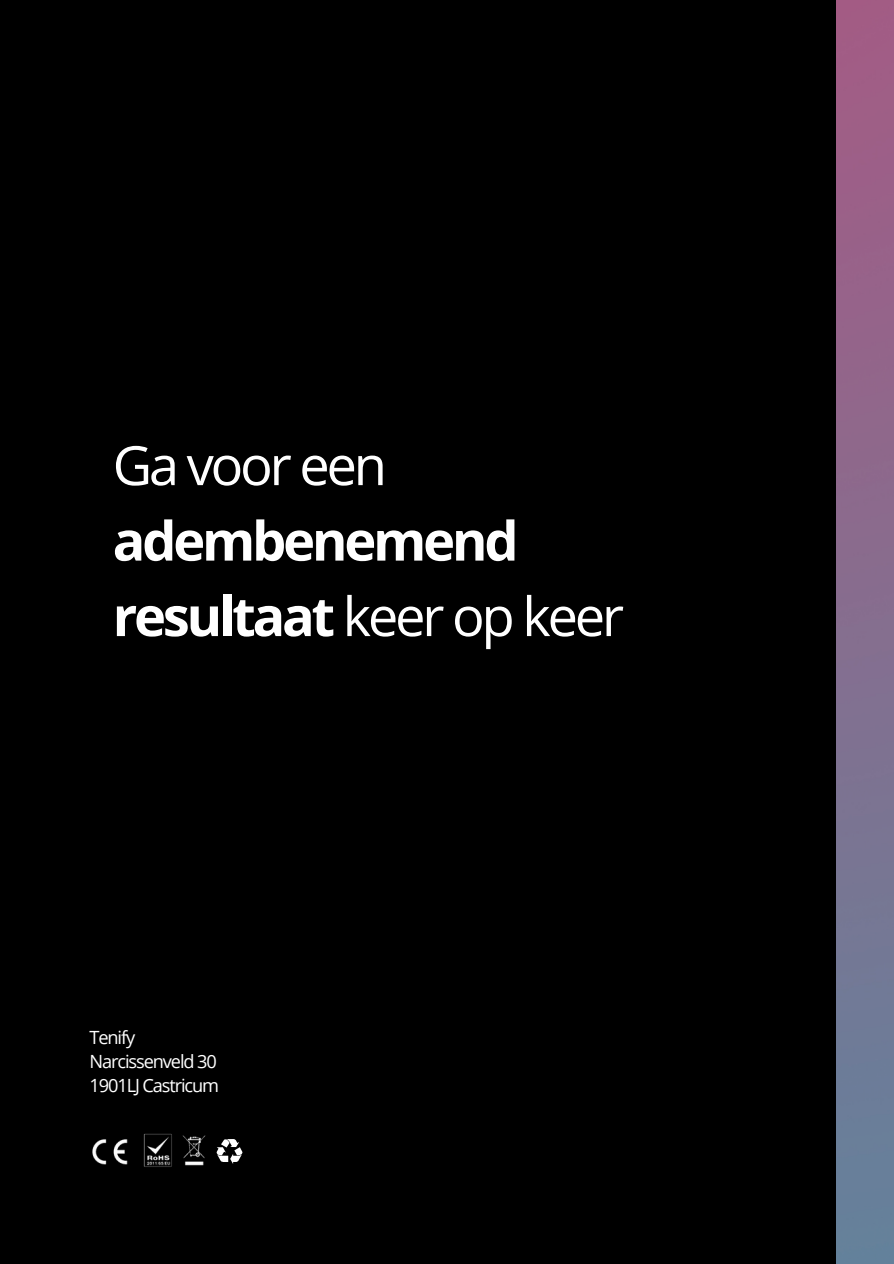
<style>
.page{position:relative;width:894px;height:1264px;background:#fff}
.page>*{position:absolute;margin:0;border:0;box-sizing:border-box;transform-origin:0 0}
.t1{font:700 54.15px/75.4px "Open Sans";letter-spacing:-.06em;color:#fff}
.t2{font:54.15px "Open Sans";letter-spacing:-.06em;color:#fff}
.t3{font:18.15px/24.3px "Open Sans";letter-spacing:-.06em;color:#fff}
.s1{font-weight:400}
</style>
<div class="page">
<div style="left:0;top:0;width:893px;height:1263px;background:#000"></div>
<svg style="left:216px;top:1139px;width:27px;height:24px"></svg>
<img style="left:92px;top:1139px;width:36px;height:26px">
<img style="left:143px;top:1133px;width:29px;height:34px">
<img style="left:182px;top:1135px;width:24px;height:31px">
<img style="left:836px;top:0;width:57px;height:1263px">
<h1 class="t2" style="left:113px;top:427px;width:276px">Ga voor een</h1>
<h1 class="t1" style="left:113px;top:502px;width:512px">adembenemend resultaat <span class="s1">keer op keer</span></h1>
<p class="t3" style="left:89px;top:1024px;width:131px">Tenify<br>Narcissenveld 30<br>1901LJ Castricum</p>
</div>
